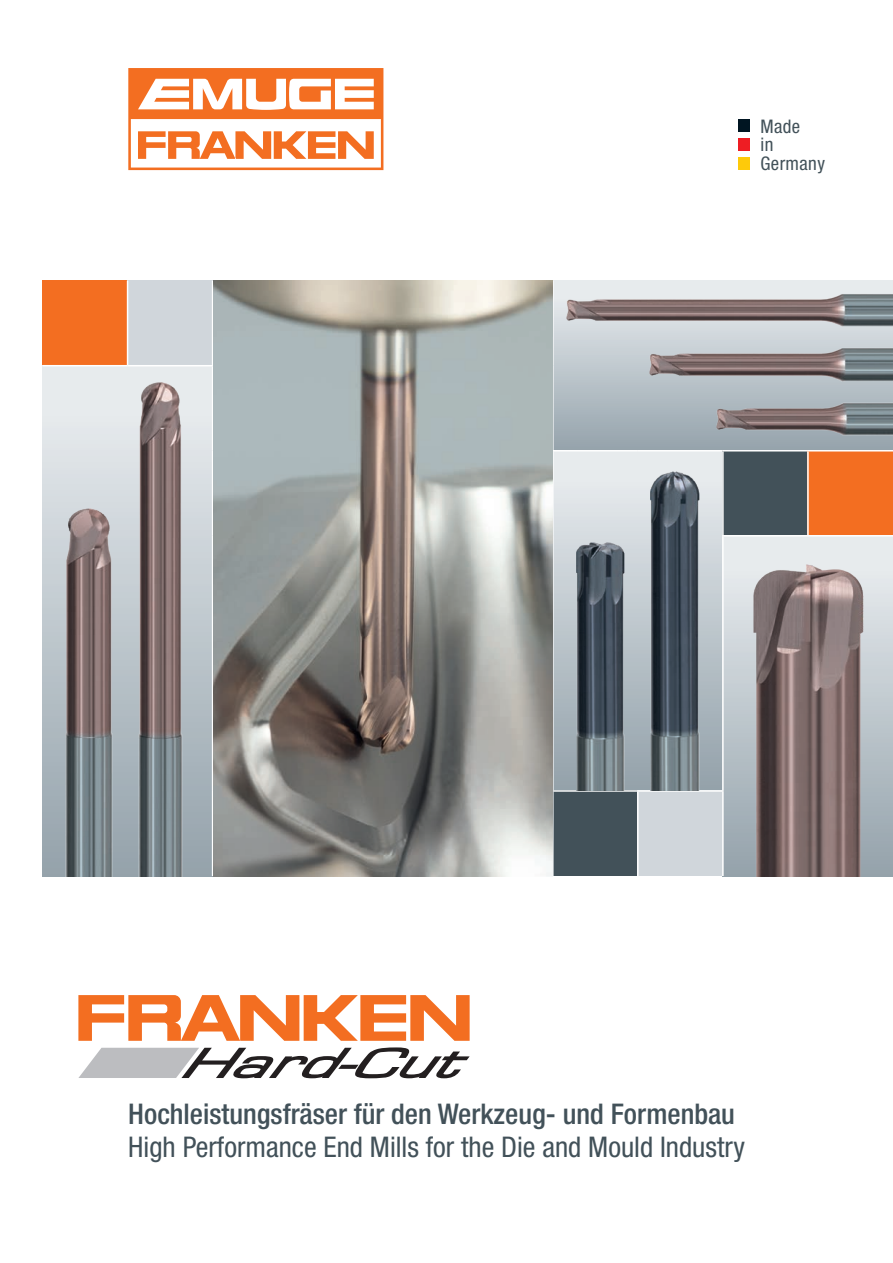
<style>
.page{position:relative;width:893px;height:1263px;background:#fff}
.page>*{position:absolute;margin:0;border:0;box-sizing:border-box;transform-origin:0 0}
.t1{font:condensed 28.5px "Helvetica Neue LT Pro";color:#425159}
.t2{font:500 condensed 28.5px "Helvetica Neue LT Pro";color:#425159}
.t3{font:condensed 18.75px/18.8px "Helvetica Neue LT Pro";letter-spacing:.02em;color:#425159}
</style>
<div class="page">
<div style="left:43px;top:281px;width:85px;height:85px;background:#f36e21"></div>
<div style="left:128px;top:281px;width:85px;height:85px;background:#d0d6db"></div>
<div style="left:553px;top:281px;width:340px;height:170px;background:linear-gradient(to bottom,#edf1f3,#95a3ac)"></div>
<div style="left:43px;top:366px;width:170px;height:510px;background:linear-gradient(to bottom,#edf0f2,#95a3ab)"></div>
<div style="left:553px;top:451px;width:170px;height:340px;background:linear-gradient(to bottom,#ecf0f2,#93a1aa)"></div>
<div style="left:723px;top:451px;width:85px;height:85px;background:#425159"></div>
<div style="left:808px;top:451px;width:85px;height:85px;background:#f36e21"></div>
<div style="left:723px;top:536px;width:170px;height:340px;background:linear-gradient(to bottom,#edf0f2,#95a3ac)"></div>
<div style="left:553px;top:791px;width:85px;height:85px;background:#425159"></div>
<div style="left:638px;top:791px;width:85px;height:85px;background:#d0d6db"></div>
<hr style="left:127px;top:281px;width:1px;height:84px;background:#fff">
<hr style="left:212px;top:281px;width:1px;height:84px;background:#fff">
<hr style="left:552px;top:281px;width:2px;height:85px;background:#fff">
<hr style="left:552px;top:366px;width:2px;height:84px;background:#fff">
<hr style="left:43px;top:365px;width:85px;height:1px;background:#fff">
<hr style="left:128px;top:365px;width:85px;height:1px;background:#fff">
<hr style="left:212px;top:366px;width:1px;height:85px;background:#fff">
<hr style="left:212px;top:451px;width:1px;height:85px;background:#fff">
<hr style="left:212px;top:536px;width:1px;height:255px;background:#fff">
<hr style="left:212px;top:791px;width:1px;height:85px;background:#fff">
<hr style="left:552px;top:450px;width:86px;height:1px;background:#fff">
<hr style="left:552px;top:451px;width:2px;height:85px;background:#fff">
<hr style="left:638px;top:450px;width:85px;height:1px;background:#fff">
<hr style="left:552px;top:536px;width:2px;height:254px;background:#fff">
<hr style="left:723px;top:450px;width:85px;height:1px;background:#fff">
<hr style="left:722px;top:451px;width:2px;height:84px;background:#fff">
<hr style="left:808px;top:450px;width:85px;height:1px;background:#fff">
<hr style="left:807px;top:451px;width:2px;height:84px;background:#fff">
<hr style="left:722px;top:535px;width:86px;height:1px;background:#fff">
<hr style="left:722px;top:536px;width:2px;height:254px;background:#fff">
<hr style="left:808px;top:535px;width:85px;height:1px;background:#fff">
<hr style="left:552px;top:790px;width:86px;height:2px;background:#fff">
<hr style="left:552px;top:792px;width:2px;height:84px;background:#fff">
<hr style="left:638px;top:790px;width:86px;height:2px;background:#fff">
<hr style="left:637px;top:792px;width:2px;height:84px;background:#fff">
<hr style="left:722px;top:792px;width:2px;height:84px;background:#fff">
<img style="left:213px;top:281px;width:339px;height:595px">
<img style="left:567px;top:293px;width:326px;height:34px">
<img style="left:716px;top:402px;width:177px;height:34px">
<img style="left:650px;top:348px;width:243px;height:34px">
<img style="left:138px;top:383px;width:45px;height:493px">
<img style="left:65px;top:509px;width:47px;height:367px">
<img style="left:651px;top:472px;width:49px;height:318px">
<img style="left:576px;top:543px;width:49px;height:247px">
<img style="left:754px;top:564px;width:109px;height:312px">
<svg style="left:128px;top:68px;width:255px;height:102px"></svg>
<div style="left:739px;top:119px;width:11px;height:13px;background:#001522"></div>
<div style="left:738px;top:138px;width:12px;height:13px;background:#ee1d23"></div>
<div style="left:738px;top:157px;width:12px;height:13px;background:#feca0a"></div>
<svg style="left:78px;top:1047px;width:392px;height:31px"></svg>
<svg style="left:78px;top:995px;width:392px;height:46px"></svg>
<p class="t3" style="left:760px;top:116px;width:66px">Made<br>in<br>Germany</p>
<p class="t2" style="left:128px;top:1097px;width:608px">Hochleistungsfräser für den Werkzeug- und Formenbau</p>
<p class="t1" style="left:128px;top:1130px;width:618px">High Performance End Mills for the Die and Mould Industry</p>
</div>
